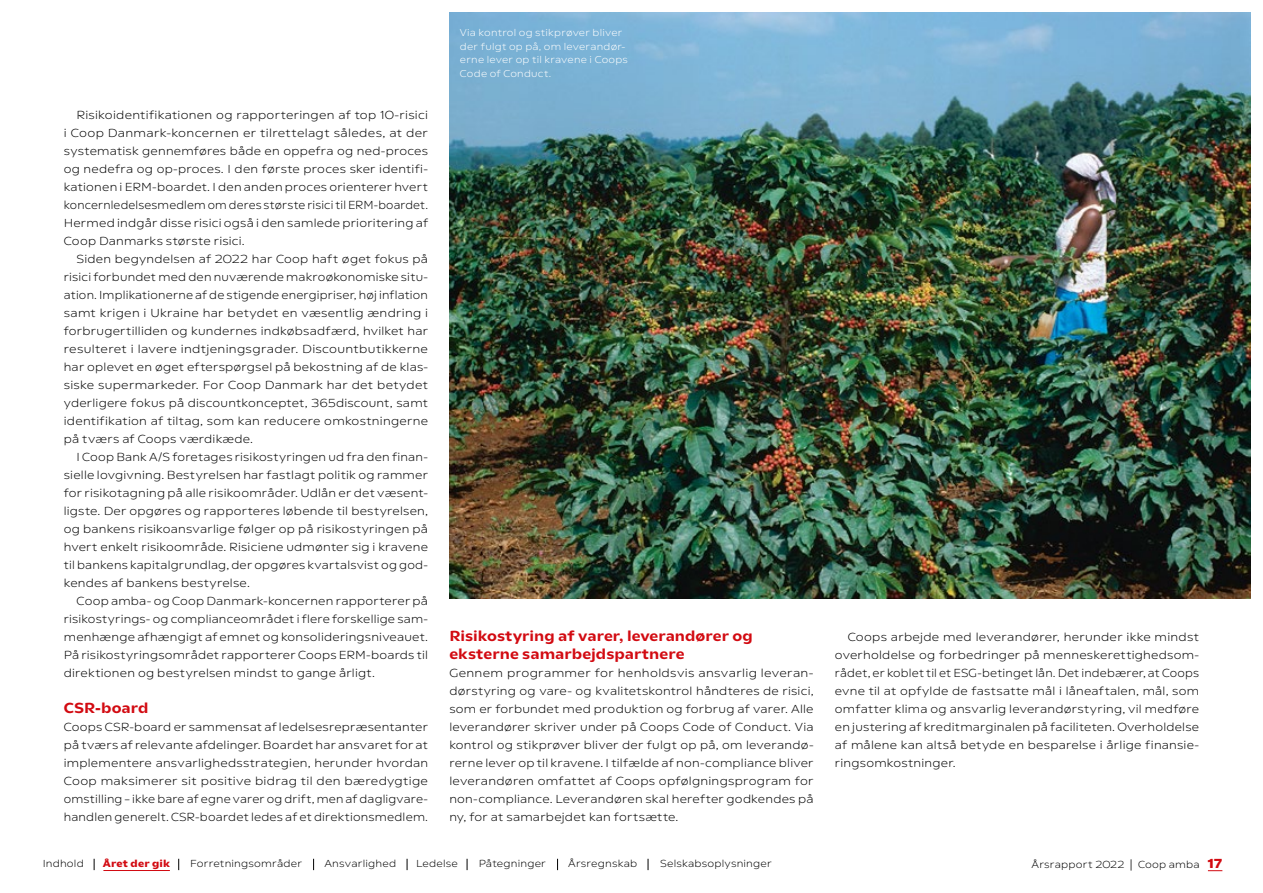
<style>
.page{position:relative;width:1263px;height:893px;background:#fff}
.page>*{position:absolute;margin:0;border:0;box-sizing:border-box;transform-origin:0 0}
.t1{font:600 15px/18px "COOPPRINT";color:#d20a11}
.t2{font:300 12px/18px "COOPPRINT";letter-spacing:.02em;color:#000;text-align:justify}
.t3{font:300 10.5px "COOPPRINT";letter-spacing:.02em;color:#000}
.t4{font:700 10.5px "COOPPRINT";letter-spacing:.01em;color:#d20a11}
.t5{font:300 10.2px/13.5px "COOPPRINT";letter-spacing:.025em;color:#fff}
.s1{font-size:12px}
.s2{font-weight:700;font-size:13.5px;color:#d20a11}
</style>
<div class="page">
<img style="left:449px;top:13px;width:801px;height:585px">
<svg style="left:1208px;top:870px;width:14px;height:1px"></svg>
<hr style="left:103px;top:870px;width:67px;height:1px;background:#d20a11">
<p class="t2" style="left:64px;top:106px;width:366px;text-indent:13px">Risikoidentifikationen og rapporteringen af top 10-risici i Coop Danmark-koncernen er tilrettelagt således, at der systematisk gennemføres både en oppefra og ned-proces og nedefra og op-proces. I den første proces sker identifi&shy;kationen i ERM-boardet. I den anden proces orienterer hvert koncernledelsesmedlem om deres største risici til ERM-boardet.<br>Hermed indgår disse risici også i den samlede prioritering af Coop Danmarks største risici.</p>
<p class="t2" style="left:64px;top:250px;width:366px;text-indent:13px">Siden begyndelsen af 2022 har Coop haft øget fokus på risici forbundet med den nuværende makroøkonomiske situ&shy;ation. Implikationerne af de stigende energipriser, høj inflation samt krigen i Ukraine har betydet en væsentlig ændring i forbrugertilliden og kundernes indkøbsadfærd, hvilket har resulteret i lavere indtjeningsgrader. Discountbutikkerne har oplevet en øget efterspørgsel på bekostning af de klas&shy;siske supermarkeder. For Coop Danmark har det betydet yderligere fokus på discountkonceptet, 365discount, samt identifikation af tiltag, som kan reducere omkostningerne på tværs af Coops værdikæde.</p>
<p class="t2" style="left:64px;top:448px;width:366px;text-indent:13px">I Coop Bank A/S foretages risikostyringen ud fra den finan&shy;sielle lovgivning. Bestyrelsen har fastlagt politik og rammer for risikotagning på alle risikoområder. Udlån er det væsent&shy;ligste. Der opgøres og rapporteres løbende til bestyrelsen, og bankens risikoansvarlige følger op på risikostyringen på hvert enkelt risikoområde. Risiciene udmønter sig i kravene til bankens kapitalgrundlag, der opgøres kvartalsvist og god&shy;kendes af bankens bestyrelse.</p>
<p class="t2" style="left:64px;top:592px;width:366px;text-align:left;text-indent:13px">Coop amba- og Coop Danmark-koncernen rapporterer på risikostyrings- og complianceområdet i flere forskellige sam&shy;menhænge afhængigt af emnet og konsolideringsniveauet.<br>På risikostyringsområdet rapporterer Coops ERM-boards til direktionen og bestyrelsen mindst to gange årligt.</p>
<p class="t1" style="left:64px;top:699px;width:86px">CSR-board</p>
<p class="t2" style="left:64px;top:718px;width:366px">Coops CSR-board er sammensat af ledelsesrepræsentanter på tværs af relevante afdelinger. Boardet har ansvaret for at implementere ansvarlighedsstrategien, herunder hvordan Coop maksimerer sit positive bidrag til den bæredygtige omstilling – ikke bare af egne varer og drift, men af dagligvare&shy;handlen generelt. CSR-boardet ledes af et direktionsmedlem.</p>
<p class="t5" style="left:460px;top:26px;width:169px">Via kontrol og stikprøver bliver der fulgt op på, om leverandør&shy;erne lever op til kravene i Coops<br>Code of Conduct.</p>
<p class="t1" style="left:449px;top:627px;width:305px">Risikostyring af varer, leverandører og eksterne samarbejdspartnere</p>
<p class="t2" style="left:449px;top:664px;width:366px">Gennem programmer for henholdsvis ansvarlig leveran&shy;dørstyring og vare- og kvalitetskontrol håndteres de risici, som er forbundet med produktion og forbrug af varer. Alle leverandører skriver under på Coops Code of Conduct. Via kontrol og stikprøver bliver der fulgt op på, om leverandø&shy;rerne lever op til kravene. I tilfælde af non-compliance bliver leverandøren omfattet af Coops opfølgningsprogram for non-compliance. Leverandøren skal herefter godkendes på ny, for at samarbejdet kan fortsætte.</p>
<p class="t2" style="left:835px;top:628px;width:366px;text-indent:13px">Coops arbejde med leverandører, herunder ikke mindst overholdelse og forbedringer på menneskerettighedsom&shy;rådet, er koblet til et ESG-betinget lån. Det indebærer, at Coops evne til at opfylde de fastsatte mål i låneaftalen, mål, som omfatter klima og ansvarlig leverandørstyring, vil medføre en justering af kreditmarginalen på faciliteten. Overholdelse af målene kan altså betyde en besparelse i årlige finansie&shy;ringsomkostninger.</p>
<p class="t3" style="left:43px;top:858px;width:43px">Indhold</p>
<p class="t4" style="left:103px;top:858px;width:68px">Året der gik</p>
<p class="t3" style="left:190px;top:858px;width:114px">Forretningsområder</p>
<p class="t3" style="left:324px;top:858px;width:73px">Ansvarlighed</p>
<p class="t3" style="left:416px;top:858px;width:43px">Ledelse</p>
<p class="t3" style="left:479px;top:858px;width:69px">Påtegninger</p>
<p class="t3" style="left:568px;top:858px;width:71px">Årsregnskab</p>
<p class="t3" style="left:660px;top:858px;width:113px">Selskabsoplysninger</p>
<p class="t3" style="left:1031px;top:858px;width:192px">Årsrapport 2022 <span class="s1">|</span> Coop amba <span class="s2">17</span></p>
</div>
